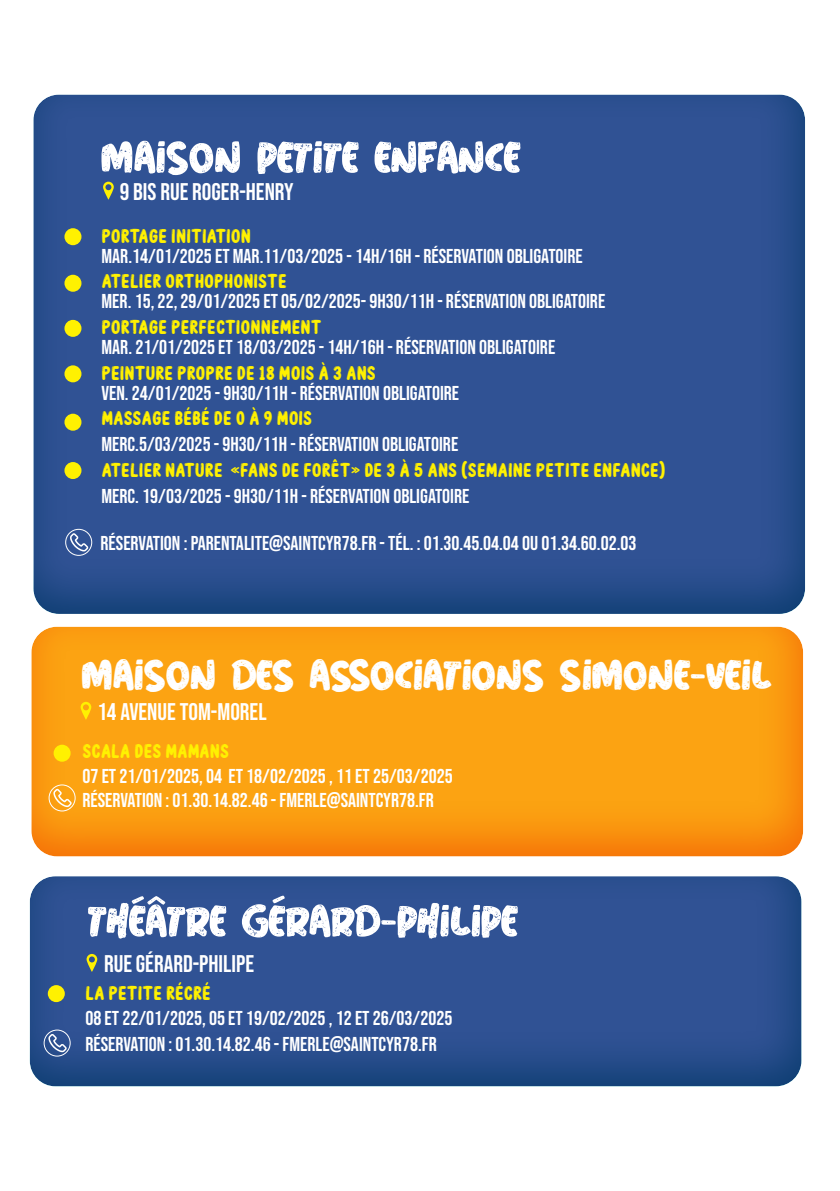
<style>
.page{position:relative;width:840px;height:1191px;background:#fff}
.page>*{position:absolute;margin:0;border:0;box-sizing:border-box;transform-origin:0 0}
.t1{font:50px "Wild Nature";color:#fff}
.t2{font:48px "Wild Nature";color:#fff}
.t3{font:24px "Bebas Neue";color:#fff}
.t4{font:20px "Bebas Neue";color:#fff}
.t5{font:20px "Bubble Bobble";color:#fff101}
</style>
<div class="page">
<div style="left:31px;top:87px;width:774px;height:530px;background:#00aaaf;opacity:.75"></div>
<div style="left:64px;top:228px;width:17px;height:17px;background:#fff101;border-radius:50%"></div>
<div style="left:64px;top:275px;width:17px;height:17px;background:#fff101;border-radius:50%"></div>
<div style="left:64px;top:320px;width:17px;height:17px;background:#fff101;border-radius:50%"></div>
<div style="left:64px;top:365px;width:17px;height:17px;background:#fff101;border-radius:50%"></div>
<div style="left:64px;top:414px;width:17px;height:17px;background:#fff101;border-radius:50%"></div>
<div style="left:64px;top:462px;width:17px;height:17px;background:#fff101;border-radius:50%"></div>
<svg style="left:70px;top:533px;width:18px;height:18px"></svg>
<div style="left:65px;top:529px;width:27px;height:27px;border:1px solid #fff;border-radius:50%"></div>
<svg style="left:103px;top:182px;width:11px;height:18px"></svg>
<div style="left:29px;top:619px;width:774px;height:240px;background:#f68e1e;opacity:.75"></div>
<svg style="left:81px;top:702px;width:10px;height:18px"></svg>
<div style="left:54px;top:744px;width:17px;height:17px;background:#fff101;border-radius:50%"></div>
<svg style="left:53px;top:788px;width:19px;height:19px"></svg>
<div style="left:49px;top:784px;width:26px;height:27px;border:1px solid #fff;border-radius:50%"></div>
<div style="left:27px;top:868px;width:774px;height:222px;background:#00aaaf;opacity:.75"></div>
<div style="left:48px;top:985px;width:17px;height:17px;background:#fff101;border-radius:50%"></div>
<svg style="left:48px;top:1033px;width:19px;height:19px"></svg>
<div style="left:44px;top:1029px;width:27px;height:27px;border:1px solid #fff;border-radius:50%"></div>
<svg style="left:86px;top:954px;width:11px;height:18px"></svg>
<svg style="left:131px;top:895px;width:35px;height:10px"></svg>
<svg style="left:272px;top:894px;width:13px;height:10px"></svg>
<p class="t1" style="left:101px;top:135px;width:420px">MAISON PETITE ENFANCE</p>
<p class="t3" style="left:120px;top:178px;width:175px">9 BIS RUE ROGER-HENRY</p>
<p class="t5" style="left:101px;top:225px;width:151px">PORTAGE INITIATION</p>
<p class="t4" style="left:101px;top:244px;width:482px">MAR.14/01/2025 ET MAR.11/03/2025 - 14H/16H - RÉSERVATION OBLIGATOIRE</p>
<p class="t5" style="left:101px;top:270px;width:187px">ATELIER ORTHOPHONISTE</p>
<p class="t4" style="left:101px;top:290px;width:505px">MER. 15, 22, 29/01/2025 ET 05/02/2025- 9H30/11H - RÉSERVATION OBLIGATOIRE</p>
<p class="t5" style="left:101px;top:316px;width:222px">PORTAGE PERFECTIONNEMENT</p>
<p class="t4" style="left:101px;top:336px;width:455px">MAR. 21/01/2025 ET 18/03/2025 - 14H/16H - RÉSERVATION OBLIGATOIRE</p>
<p class="t5" style="left:101px;top:362px;width:276px">PEINTURE PROPRE DE 18 MOIS À 3 ANS</p>
<p class="t4" style="left:101px;top:381px;width:359px">VEN. 24/01/2025 - 9H30/11H - RÉSERVATION OBLIGATOIRE</p>
<p class="t5" style="left:101px;top:407px;width:212px">MASSAGE BÉBÉ DE 0 À 9 MOIS</p>
<p class="t4" style="left:101px;top:433px;width:358px">MERC.5/03/2025 - 9H30/11H - RÉSERVATION OBLIGATOIRE</p>
<p class="t5" style="left:101px;top:459px;width:565px">ATELIER NATURE «FANS DE FORÊT» DE 3 À 5 ANS (SEMAINE PETITE ENFANCE)</p>
<p class="t4" style="left:101px;top:484px;width:369px">MERC. 19/03/2025 - 9H30/11H - RÉSERVATION OBLIGATOIRE</p>
<p class="t4" style="left:100px;top:531px;width:537px">RÉSERVATION : PARENTALITE@SAINTCYR78.FR - TÉL. : 01.30.45.04.04 OU 01.34.60.02.03</p>
<p class="t2" style="left:82px;top:654px;width:690px">MAISON DES ASSOCIATIONS SIMONE-VEIL</p>
<p class="t3" style="left:97px;top:698px;width:171px">14 AVENUE TOM-MOREL</p>
<p class="t5" style="left:82px;top:740px;width:148px">SCALA DES MAMANS</p>
<p class="t4" style="left:82px;top:765px;width:371px">07 ET 21/01/2025, 04 ET 18/02/2025 , 11 ET 25/03/2025</p>
<p class="t4" style="left:82px;top:788px;width:352px">RÉSERVATION : 01.30.14.82.46 - FMERLE@SAINTCYR78.FR</p>
<p class="t1" style="left:88px;top:899px;width:431px">THEATRE GERARD-PHILIPE</p>
<p class="t3" style="left:104px;top:950px;width:151px">RUE GÉRARD-PHILIPE</p>
<p class="t3" style="left:104px;top:952px;width:168px">8 RUE LUCIEN-SAM AIX</p>
<p class="t5" style="left:85px;top:981px;width:127px">LA PETITE RÉCRÉ</p>
<p class="t4" style="left:85px;top:1007px;width:368px">08 ET 22/01/2025, 05 ET 19/02/2025 , 12 ET 26/03/2025</p>
<p class="t4" style="left:85px;top:1032px;width:352px">RÉSERVATION : 01.30.14.82.46 - FMERLE@SAINTCYR78.FR</p>
</div>
